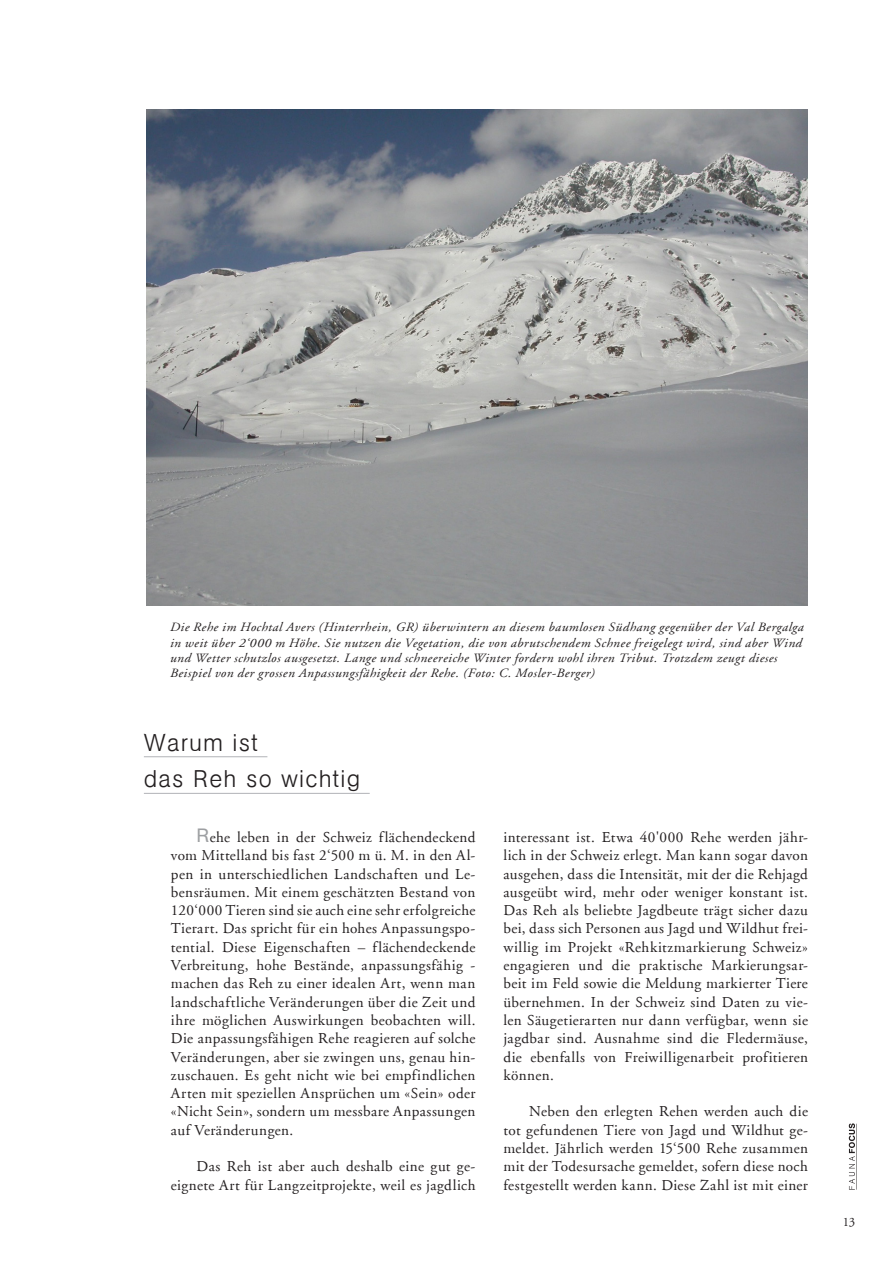
<style>
.page{position:relative;width:893px;height:1263px;background:#fff}
.page>*{position:absolute;margin:0;border:0;box-sizing:border-box;transform-origin:0 0}
.t1{font:300 24px "Akzidenz Grotesk R Buch";letter-spacing:.05em;color:#231f20}
.Lauftext{font:15.15px/18.3px "Adobe Garamond";letter-spacing:.025em;color:#231f20;text-align:justify}
.Bildlegenden{font:italic 12.75px/15.3px "Adobe Garamond";letter-spacing:.035em;color:#231f20;scale:1.06 1}
.t2{font:12.75px "Adobe Garamond";color:#231f20}
.s1{font-family:"Akzidenz Grotesk R Buch";font-size:19.2px;color:#9d9fa2}
</style>
<div class="page">
<svg style="left:849px;top:1123px;width:6px;height:66px"></svg>
<hr style="left:144px;top:756px;width:123px;height:1px;background:#b2b3b7">
<hr style="left:144px;top:793px;width:226px;height:1px;background:#b2b3b7">
<img style="left:147px;top:110px;width:661px;height:495px">
<p class="Bildlegenden" style="left:170px;top:620px;width:599px">Die Rehe im Hochtal Avers (Hinterrhein, GR) überwintern an diesem baumlosen Südhang gegenüber der Val Bergalga in weit über 2‘000 m Höhe. Sie nutzen die Vegetation, die von abrutschendem Schnee freigelegt wird, sind aber Wind und Wetter schutzlos ausgesetzt. Lange und schneereiche Winter fordern wohl ihren Tribut. Trotzdem zeugt dieses Beispiel von der grossen Anpassungsfähigkeit der Rehe. (Foto: C. Mosler-Berger)</p>
<p class="t1" style="left:144px;top:728px;width:116px">Warum ist</p>
<p class="t1" style="left:144px;top:765px;width:218px">das Reh so wichtig</p>
<p class="Lauftext" style="left:171px;top:828px;width:306px;text-indent:26px"><span class="s1">R</span>ehe leben in der Schweiz flächendeckend vom Mittelland bis fast 2‘500 m ü. M. in den Al&shy;pen in unterschiedlichen Landschaften und Le&shy;bensräumen. Mit einem geschätzten Bestand von 120‘000 Tieren sind sie auch eine sehr erfolgreiche Tierart. Das spricht für ein hohes Anpassungspo&shy;tential. Diese Eigenschaften – flächendeckende Verbreitung, hohe Bestände, anpassungsfähig - machen das Reh zu einer idealen Art, wenn man landschaftliche Veränderungen über die Zeit und ihre möglichen Auswirkungen beobachten will.<br>Die anpassungsfähigen Rehe reagieren auf solche Veränderungen, aber sie zwingen uns, genau hin&shy;zuschauen. Es geht nicht wie bei empfindlichen Arten mit speziellen Ansprüchen um «Sein» oder «Nicht Sein», sondern um messbare Anpassungen auf Veränderungen.</p>
<p class="Lauftext" style="left:171px;top:1158px;width:306px;text-align:right">Das Reh ist aber auch deshalb eine gut ge&shy;eignete Art für Langzeitprojekte, weil es jagdlich</p>
<p class="Lauftext" style="left:503px;top:828px;width:306px">interessant ist. Etwa 40'000 Rehe werden jähr&shy;lich in der Schweiz erlegt. Man kann sogar davon ausgehen, dass die Intensität, mit der die Rehjagd ausgeübt wird, mehr oder weniger konstant ist.<br>Das Reh als beliebte Jagdbeute trägt sicher dazu bei, dass sich Personen aus Jagd und Wildhut frei&shy;willig im Projekt «Rehkitzmarkierung Schweiz» engagieren und die praktische Markierungsar&shy;beit im Feld sowie die Meldung markierter Tiere übernehmen. In der Schweiz sind Daten zu vie&shy;len Säugetierarten nur dann verfügbar, wenn sie jagdbar sind. Ausnahme sind die Fledermäuse, die ebenfalls von Freiwilligenarbeit profitieren können.</p>
<p class="Lauftext" style="left:503px;top:1103px;width:306px;text-indent:26px">Neben den erlegten Rehen werden auch die tot gefundenen Tiere von Jagd und Wildhut ge&shy;meldet. Jährlich werden 15‘500 Rehe zusammen mit der Todesursache gemeldet, sofern diese noch festgestellt werden kann. Diese Zahl ist mit einer</p>
<p class="t2" style="left:843px;top:1215px;width:14px">13</p>
</div>
